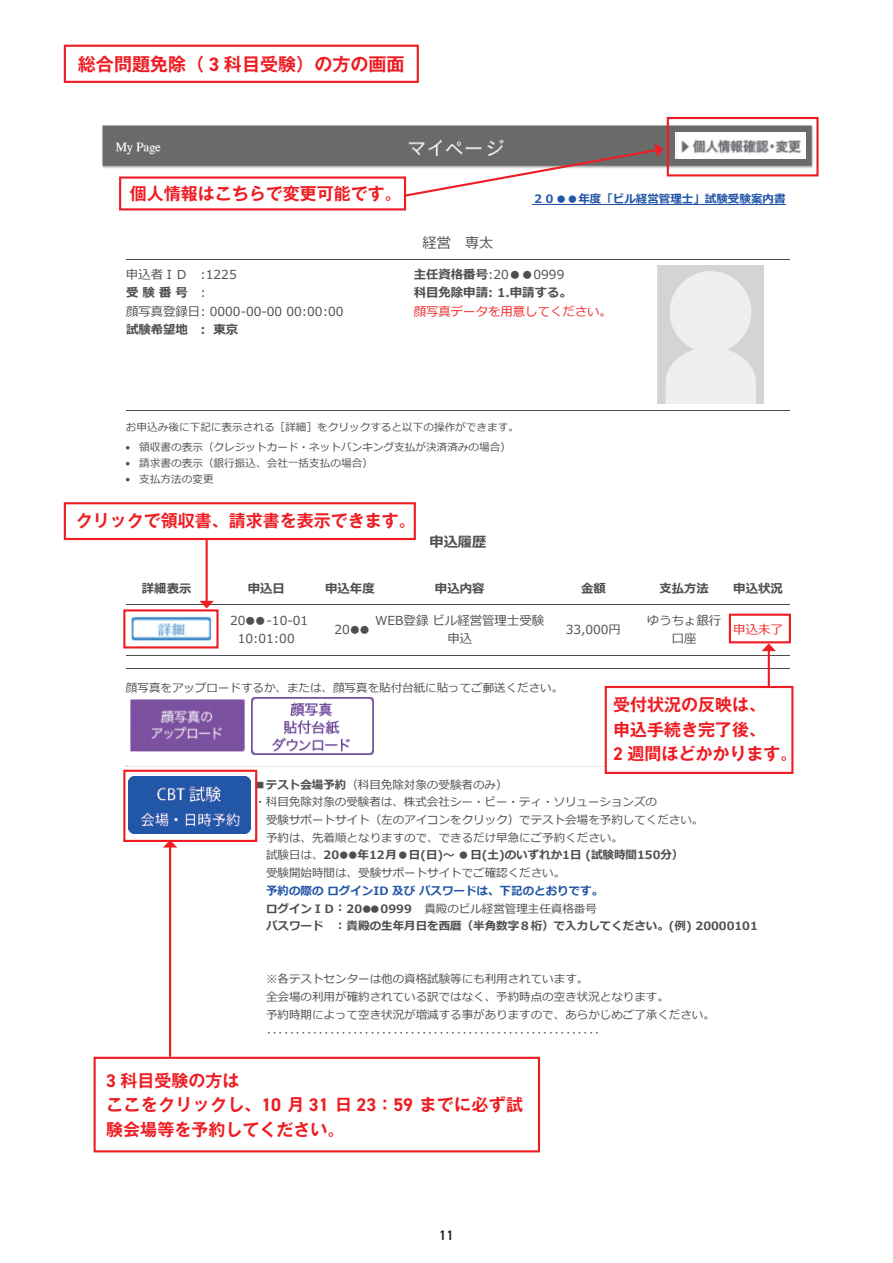
<style>
.page{position:relative;width:893px;height:1263px;background:#fff}
.page>*{position:absolute;margin:0;border:0;box-sizing:border-box;transform-origin:0 0}
.t1{font:700 18px "Gothic MB101 Pr 6 De";color:#ee1d23}
.t2{font:700 16.95px/24.5px "Gothic MB101 Pr 6 De";color:#ee1d23}
.t3{font:14.1px "Meiryo";color:#4e4f50}
.t4{font:700 14.1px "Meiryo";color:#4e4f50}
.t5{font:600 13.8px "DIN2014";color:#231f20}
.t6{font:12.45px/18.6px "Meiryo";color:#4e4f50;text-align:center}
.t7{font:700 12.45px "Meiryo";color:#4e4f50}
.t8{font:12.45px "Meiryo";color:#ee2928}
.t9{font:11.55px/17.7px "Meiryo";color:#4e4f50}
.t10{font:700 11.55px/17.7px "Meiryo";color:#4e4f50}
.t11{font:700 11.55px "Meiryo";color:#2256a6}
.t12{font:10.65px/20.4px "Meiryo";color:#4e4f50;text-align:center}
.s1{font-family:"DIN2014";font-size:19.5px}
.s2{font-weight:700}
.s3{font-weight:400}
.s4{font-family:"DIN2014";font-size:18.3px}
.s5{color:#2256a6}
</style>
<div class="page">
<div style="left:64px;top:45px;width:355px;height:38px;border:2px solid #ee1d23"></div>
<hr style="left:126px;top:259px;width:664px;height:1px;background:#4e4f50">
<hr style="left:126px;top:410px;width:664px;height:1px;background:#4e4f50">
<hr style="left:126px;top:604px;width:664px;height:1px;background:#4e4f50">
<hr style="left:126px;top:655px;width:664px;height:1px;background:#4e4f50">
<hr style="left:126px;top:668px;width:664px;height:1px;background:#4e4f50">
<hr style="left:126px;top:765px;width:664px;height:1px;background:#939599">
<hr style="left:126px;top:766px;width:664px;height:1px;background:#e8e8e7">
<hr style="left:532px;top:204px;width:253px;height:1px;background:#2256a6">
<img style="left:657px;top:265px;width:106px;height:138px">
<svg style="left:126px;top:446px;width:4px;height:3px"></svg>
<svg style="left:126px;top:462px;width:4px;height:3px"></svg>
<svg style="left:126px;top:478px;width:4px;height:3px"></svg>
<img style="left:252px;top:697px;width:122px;height:58px">
<img style="left:129px;top:776px;width:122px;height:58px">
<img style="left:102px;top:116px;width:714px;height:55px">
<div style="left:676px;top:133px;width:130px;height:26px;background:#fff"></div>
<div style="left:119px;top:176px;width:287px;height:34px;border:2px solid #ee1d23"></div>
<div style="left:64px;top:502px;width:352px;height:38px;border:2px solid #ee1d23"></div>
<div style="left:605px;top:686px;width:188px;height:88px;background:#fff;border:2px solid #ee1d23"></div>
<div style="left:94px;top:1057px;width:446px;height:95px;background:#fff;border:2px solid #ee1d23"></div>
<div style="left:123px;top:609px;width:96px;height:39px;border:2px solid #ee1d23"></div>
<div style="left:123px;top:770px;width:134px;height:72px;border:2px solid #ee1d23"></div>
<div style="left:729px;top:614px;width:62px;height:29px;border:2px solid #ee1d23"></div>
<div style="left:667px;top:117px;width:152px;height:59px;border:2px solid #ee1d23"></div>
<img style="left:677px;top:133px;width:125px;height:26px">
<img style="left:130px;top:699px;width:115px;height:53px">
<svg style="left:403px;top:143px;width:260px;height:55px"></svg>
<img style="left:131px;top:617px;width:81px;height:24px">
<hr style="left:206px;top:540px;width:2px;height:62px;background:#ee1d23">
<svg style="left:200px;top:601px;width:14px;height:7px"></svg>
<hr style="left:768px;top:649px;width:2px;height:38px;background:#ee1d23">
<svg style="left:762px;top:643px;width:14px;height:8px"></svg>
<hr style="left:169px;top:846px;width:2px;height:211px;background:#ee1d23">
<svg style="left:163px;top:840px;width:14px;height:7px"></svg>
<h1 class="t1" style="left:78px;top:49px;width:328px">総合問題免除（ <span class="s1">3</span> 科目受験）の方の画面</h1>
<h2 class="t2" style="left:130px;top:181px;width:274px">個人情報はこちらで変更可能です。</h2>
<p class="t3" style="left:423px;top:235px;width:72px">経営　専太</p>
<p class="t11" style="left:532px;top:193px;width:255px">２０●●年度「ビル経営管理士」試験受験案内書</p>
<p class="t6" style="left:126px;top:265px;width:112px">申込者ＩＤ :1225</p>
<p class="t6" style="left:414px;top:265px;width:152px"><span class="s2">主任資格番号</span>:20●●0999</p>
<p class="t7" style="left:126px;top:286px;width:81px">受 験 番 号 <span class="s3">:</span></p>
<p class="t7" style="left:414px;top:286px;width:160px">科目免除申請: 1.申請する。</p>
<p class="t6" style="left:126px;top:302px;width:219px">顔写真登録日: 0000-00-00 00:00:00</p>
<p class="t8" style="left:414px;top:304px;width:200px">顔写真データを用意してください。</p>
<p class="t7" style="left:126px;top:323px;width:114px">試験希望地　: 東京</p>
<p class="t12" style="left:126px;top:417px;width:395px">お申込み後に下記に表示される［詳細］をクリックすると以下の操作ができます。領収書の表示（クレジットカード・ネットバンキング支払が決済済みの場合）</p>
<p class="t12" style="left:139px;top:456px;width:235px;line-height:15.9px;text-align:left">請求書の表示（銀行振込、会社一括支払の場合）支払方法の変更</p>
<h2 class="t2" style="left:76px;top:507px;width:342px">クリックで領収書、請求書を表示できます。</h2>
<p class="t4" style="left:430px;top:534px;width:58px">申込履歴</p>
<p class="t7" style="left:142px;top:581px;width:51px">詳細表示</p>
<p class="t7" style="left:248px;top:581px;width:39px">申込日</p>
<p class="t7" style="left:325px;top:581px;width:51px">申込年度</p>
<p class="t7" style="left:435px;top:581px;width:51px">申込内容</p>
<p class="t7" style="left:581px;top:581px;width:26px">金額</p>
<p class="t7" style="left:659px;top:581px;width:51px">支払方法</p>
<p class="t7" style="left:733px;top:581px;width:51px">申込状況</p>
<p class="t6" style="left:230px;top:611px;width:80px">20●●-10-01<br>10:01:00</p>
<p class="t6" style="left:335px;top:620px;width:38px">20●●</p>
<p class="t6" style="left:375px;top:611px;width:170px">WEB登録 ビル経営管理士受験申込</p>
<p class="t6" style="left:566px;top:620px;width:57px">33,000円</p>
<p class="t6" style="left:647px;top:611px;width:76px">ゆうちょ銀行口座</p>
<p class="t8" style="left:733px;top:622px;width:51px">申込未了</p>
<p class="t9" style="left:126px;top:679px;width:439px">顔写真をアップロードするか、または、顔写真を貼付台紙に貼ってご郵送ください。</p>
<h2 class="t2" style="left:613px;top:692px;width:186px">受付状況の反映は、<br>申込手続き完了後、<br><span class="s4">2</span> 週間ほどかかります。</h2>
<p class="t9" style="left:254px;top:776px;width:255px"><span class="s2">■テスト会場予約</span>（科目免除対象の受験者のみ）</p>
<p class="t9" style="left:254px;top:793px;width:404px">・科目免除対象の受験者は、株式会社シー・ビー・ティ・ソリューションズの</p>
<p class="t9" style="left:266px;top:811px;width:439px">受験サポートサイト（左のアイコンをクリック）でテスト会場を予約してください。</p>
<p class="t9" style="left:266px;top:829px;width:358px">予約は、先着順となりますので、できるだけ早急にご予約ください。</p>
<p class="t10" style="left:266px;top:846px;width:419px"><span class="s3">試験日は、</span>20●●年12月●日(日)～ ●日(土)のいずれか1日 (試験時間150分）</p>
<p class="t9" style="left:266px;top:864px;width:301px">受験開始時間は、受験サポートサイトでご確認ください。</p>
<p class="t10" style="left:266px;top:882px;width:493px"><span class="s5">予約の際の ログインID 及び パスワードは、下記のとおりです。<br></span>ログインＩＤ 20●●0999<span class="s3">　貴殿のビル経営管理主任資格番号<br></span>パスワード　 貴殿の生年月日を西暦（半角数字８桁）で入力してください。(例) 20000101</p>
<p class="t10" style="left:335px;top:899px;width:13px">：：</p>
<p class="t9" style="left:266px;top:970px;width:450px">※各テストセンターは他の資格試験等にも利用されています。<br>全会場の利用が確約されている訳ではなく、予約時点の空き状況となります。<br>予約時期によって空き状況が増減する事がありますので、あらかじめご了承ください。･･････････････････････････････････････････････････････････</p>
<h2 class="t2" style="left:106px;top:1067px;width:418px"><span class="s4">3</span> 科目受験の方は<br>ここをクリックし、<span class="s4">10</span> 月 <span class="s4">31</span> 日 <span class="s4">23</span>：<span class="s4">59</span> までに必ず試験会場等を予約してください。</h2>
<p class="t5" style="left:439px;top:1226px;width:16px">11</p>
</div>
